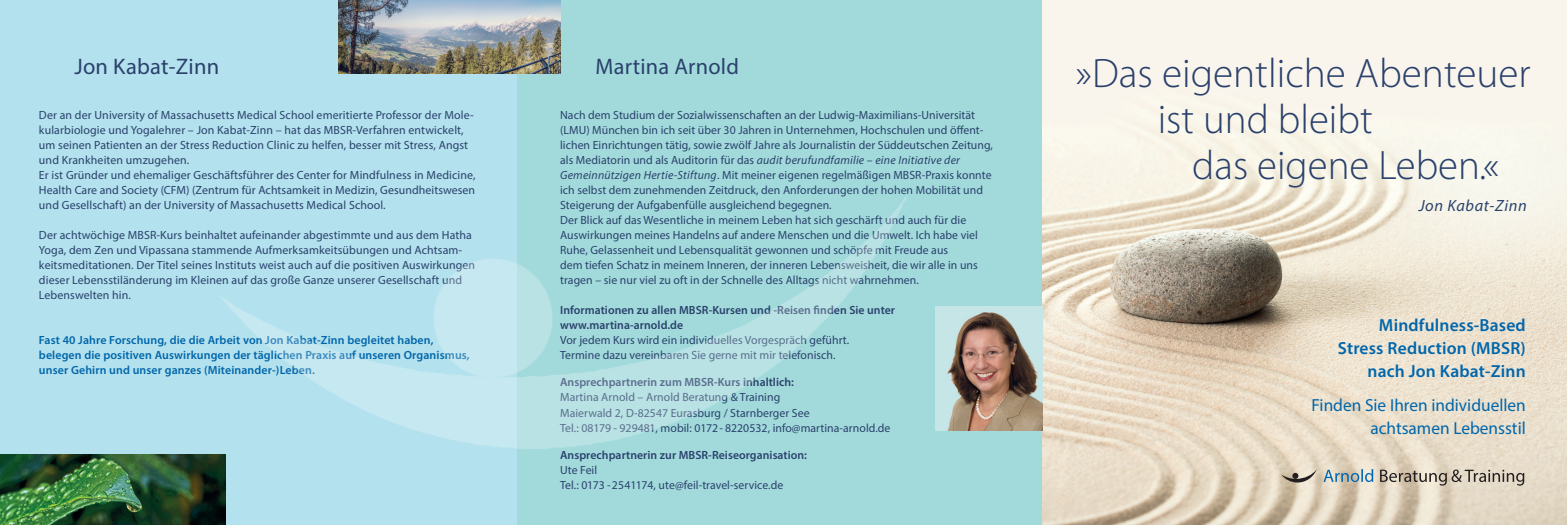
<style>
.page{position:relative;width:1567px;height:525px;background:#fff}
.page>*{position:absolute;margin:0;border:0;box-sizing:border-box;transform-origin:0 0}
.t1{font:300 41.25px/46.2px "Myriad Pro";color:#2a416c}
.t2{font:22.5px "Myriad Pro";letter-spacing:.01em;color:#2a416c}
.t3{font:600 17.5px/23.4px "Myriad Pro";letter-spacing:.01em;color:#0166ab;text-align:right}
.t4{font:17.5px/23.4px "Myriad Pro";color:#0166ab;text-align:right}
.t5{font:italic 16.25px "Myriad Pro";letter-spacing:.04em;color:#2a416c}
.t6{font:11.88px/15px "Myriad Pro";letter-spacing:.005em;color:#2a416c}
.t7{font:600 11.88px/15px "Myriad Pro";letter-spacing:.01em;color:#0166ab}
.t8{font:600 11.88px/15px "Myriad Pro";letter-spacing:.005em;color:#2a416c}
.s1{font-style:italic}
</style>
<div class="page">
<div style="left:0;top:0;width:517px;height:524px;background:#b3e1ed"></div>
<div style="left:517px;top:0;width:525px;height:524px;background:#a2dadb"></div>
<img style="left:1042px;top:0;width:524px;height:524px">
<svg style="left:1379px;top:469px;width:144px;height:16px;background:#b7ad9e"></svg>
<svg style="left:1323px;top:469px;width:50px;height:13px"></svg>
<svg style="left:1281px;top:469px;width:35px;height:13px"></svg>
<img style="left:974px;top:306px;width:68px;height:125px">
<img style="left:0;top:454px;width:225px;height:70px">
<img style="left:338px;top:0;width:222px;height:74px">
<img style="left:75px;top:193px;width:899px;height:275px">
<h2 class="t2" style="left:74px;top:52px;width:146px">Jon Kabat-Zinn</h2>
<p class="t6" style="left:39px;top:107px;width:438px">Der an der University of Massachusetts Medical School emeritierte Professor der Mole&shy;kularbiologie und Yogalehrer – Jon Kabat-Zinn – hat das MBSR-Verfahren entwickelt, um seinen Patienten an der Stress Reduction Clinic zu helfen, besser mit Stress, Angst und Krankheiten umzugehen.<br>Er ist Gründer und ehemaliger Geschäftsführer des Center for Mindfulness in Medicine, Health Care and Society (CFM) (Zentrum für Achtsamkeit in Medizin, Gesundheitswesen und Gesellschaft) an der University of Massachusetts Medical School.</p>
<p class="t6" style="left:39px;top:227px;width:437px">Der achtwöchige MBSR-Kurs beinhaltet aufeinander abgestimmte und aus dem Hatha Yoga, dem Zen und Vipassana stammende Aufmerksamkeitsübungen und Achtsam&shy;keitsmeditationen. Der Titel seines Instituts weist auch auf die positiven Auswirkungen dieser Lebensstiländerung im Kleinen auf das große Ganze unserer Gesellschaft und Lebenswelten hin.</p>
<p class="t7" style="left:39px;top:332px;width:432px">Fast 40 Jahre Forschung, die die Arbeit von Jon Kabat-Zinn begleitet haben, belegen die positiven Auswirkungen der täglichen Praxis auf unseren Organismus, unser Gehirn und unser ganzes (Miteinander-)Leben.</p>
<h2 class="t2" style="left:595px;top:52px;width:145px">Martina Arnold</h2>
<p class="t6" style="left:560px;top:107px;width:434px">Nach dem Studium der Sozialwissenschaften an der Ludwig-Maximilians-Universität (LMU) München bin ich seit über 30 Jahren in Unternehmen, Hochschulen und öffent&shy;lichen Einrichtungen tätig, sowie zwölf Jahre als Journalistin der Süddeutschen Zeitung, als Mediatorin und als Auditorin für das <span class="s1">audit berufundfamilie – eine Initiative der Gemeinnützigen Hertie-Stiftung</span>. Mit meiner eigenen regelmäßigen MBSR-Praxis konnte ich selbst dem zunehmenden Zeitdruck, den Anforderungen der hohen Mobilität und Steigerung der Aufgabenfülle ausgleichend begegnen.<br>Der Blick auf das Wesentliche in meinem Leben hat sich geschärft und auch für die Auswirkungen meines Handelns auf andere Menschen und die Umwelt. Ich habe viel Ruhe, Gelassenheit und Lebensqualität gewonnen und schöpfe mit Freude aus<br>dem tiefen Schatz in meinem Inneren, der inneren Lebensweisheit, die wir alle in uns tragen – sie nur viel zu oft in der Schnelle des Alltags nicht wahrnehmen.</p>
<p class="t8" style="left:560px;top:302px;width:336px">Informationen zu allen MBSR-Kursen und -Reisen finden Sie unter www.martina-arnold.de</p>
<p class="t6" style="left:560px;top:332px;width:291px">Vor jedem Kurs wird ein individuelles Vorgespräch geführt.<br>Termine dazu vereinbaren Sie gerne mit mir telefonisch.</p>
<p class="t8" style="left:560px;top:374px;width:235px">Ansprechpartnerin zum MBSR-Kurs inhaltlich:</p>
<p class="t6" style="left:560px;top:389px;width:332px">Martina Arnold – Arnold Beratung &amp; Training<br>Maierwald 2, D-82547 Eurasburg / Starnberger See<br>Tel.: 08179 - 929481, mobil: 0172 - 8220532, info@martina-arnold.de</p>
<p class="t8" style="left:560px;top:447px;width:248px">Ansprechpartnerin zur MBSR-Reiseorganisation:</p>
<p class="t6" style="left:560px;top:462px;width:225px">Ute Feil<br>Tel.: 0173 - 2541174, ute@feil-travel-service.de</p>
<h1 class="t1" style="left:1157px;top:49px;width:374px;text-indent:-82px">»Das eigentliche Abenteuer ist und bleibt</h1>
<h1 class="t1" style="left:1192px;top:142px;width:308px">das eigene Leben.«</h1>
<h3 class="t5" style="left:1418px;top:195px;width:110px">Jon Kabat-Zinn</h3>
<h3 class="t3" style="left:1337px;top:312px;width:189px">Mindfulness-Based<br>Stress Reduction (MBSR) nach Jon Kabat-Zinn</h3>
<h3 class="t4" style="left:1311px;top:393px;width:216px">Finden Sie Ihren individuellen achtsamen Lebensstil</h3>
</div>
